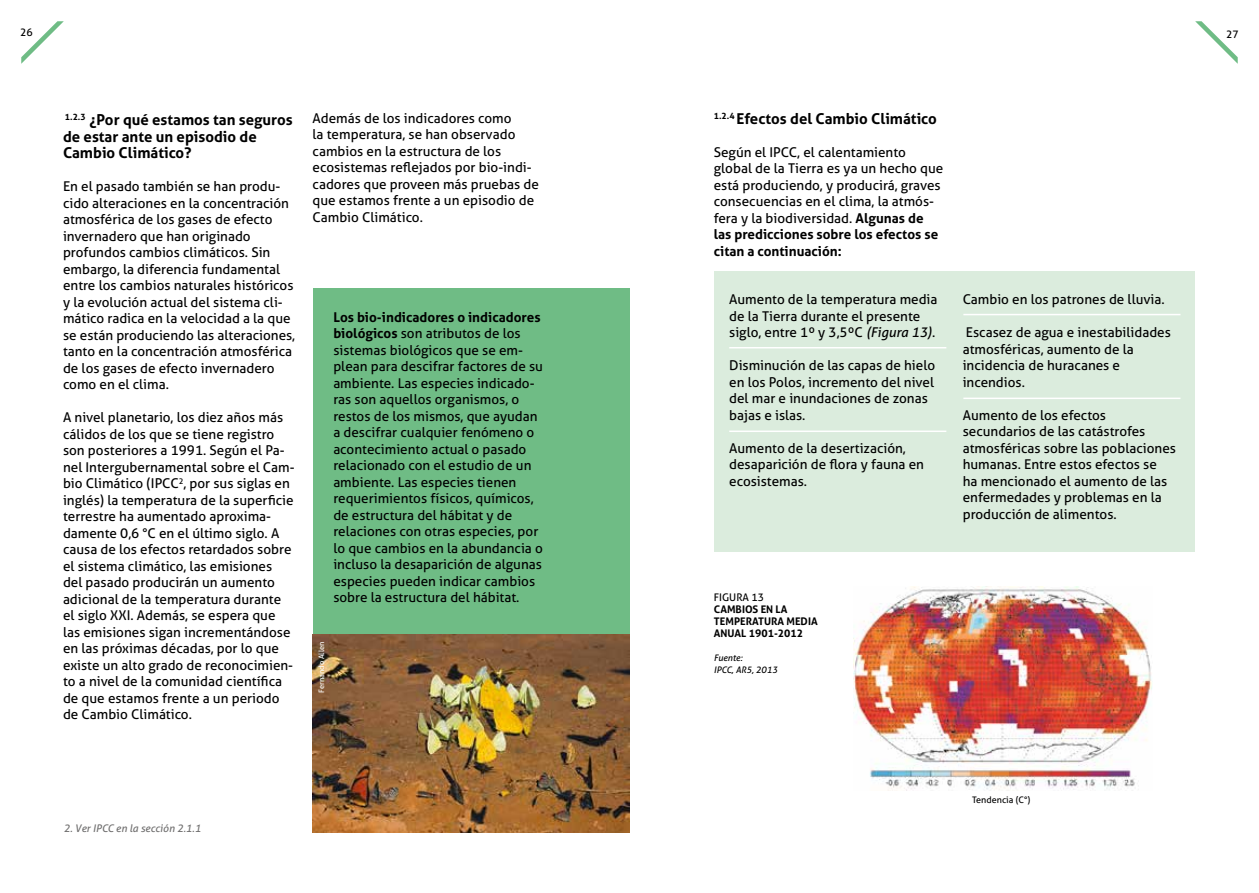
<style>
.page{position:relative;width:1259px;height:893px;background:#fff}
.page>*{position:absolute;margin:0;border:0;box-sizing:border-box;transform-origin:0 0}
.t1{font:700 15px/16.5px "Aller";color:#000}
.t2{font:13.5px/16.5px "Aller";color:#000}
.t3{font:700 10.5px/12px "Aller";color:#000}
.t4{font:italic 10.5px "Aller";color:#706f6f}
.t5{font:10.5px "Aller";color:#000}
.t6{font:italic 9px/12px "Aller";color:#000}
.t7{font:9px "Aller";color:#000}
.t8{font:7.5px "Aller";color:#fff}
.s1{font-weight:700}
.s2{font-style:italic}
</style>
<div class="page">
<svg style="left:21px;top:21px;width:43px;height:43px"></svg>
<svg style="left:1195px;top:21px;width:42px;height:42px"></svg>
<div style="left:714px;top:271px;width:481px;height:281px;background:#dbecdd"></div>
<hr style="left:729px;top:347px;width:217px;height:1px;background:#fff">
<hr style="left:963px;top:314px;width:217px;height:1px;background:#fff">
<hr style="left:963px;top:398px;width:217px;height:1px;background:#fff">
<hr style="left:729px;top:431px;width:217px;height:1px;background:#fff">
<div style="left:313px;top:288px;width:316px;height:543px;background:#6fbc85"></div>
<img style="left:313px;top:634px;width:316px;height:198px">
<img style="left:853px;top:586px;width:299px;height:205px">
<p class="t5" style="left:20px;top:26px;width:14px">26</p>
<p class="t5" style="left:1226px;top:28px;width:14px">27</p>
<p class="t1" style="left:63px;top:111px;width:231px"><sup>1.2.3</sup> ¿Por qué estamos tan seguros de estar ante un episodio de<br>Cambio Climático?</p>
<p class="t2" style="left:63px;top:178px;width:234px">En el pasado también se han produ&shy;cido alteraciones en la concentración atmosférica de los gases de efecto invernadero que han originado profundos cambios climáticos. Sin embargo, la diferencia fundamental entre los cambios naturales históricos y la evolución actual del sistema cli&shy;mático radica en la velocidad a la que se están produciendo las alteraciones, tanto en la concentración atmosférica de los gases de efecto invernadero como en el clima.</p>
<p class="t2" style="left:63px;top:409px;width:233px">A nivel planetario, los diez años más cálidos de los que se tiene registro son posteriores a 1991. Según el Pa&shy;nel Intergubernamental sobre el Cam&shy;bio Climático (IPCC<sup>2</sup>, por sus siglas en inglés) la temperatura de la superficie terrestre ha aumentado aproxima&shy;damente 0,6 °C en el último siglo. A causa de los efectos retardados sobre el sistema climático, las emisiones del pasado producirán un aumento adicional de la temperatura durante el siglo XXI. Además, se espera que las emisiones sigan incrementándose en las próximas décadas, por lo que existe un alto grado de reconocimien&shy;to a nivel de la comunidad científica de que estamos frente a un periodo de Cambio Climático.</p>
<p class="t2" style="left:313px;top:110px;width:228px">Además de los indicadores como<br>la temperatura, se han observado cambios en la estructura de los ecosistemas reflejados por bio-indi&shy;cadores que proveen más pruebas de que estamos frente a un episodio de<br>Cambio Climático.</p>
<p class="t2" style="left:333px;top:309px;width:211px"><span class="s1">Los bio-indicadores o indicadores biológicos</span> son atributos de los sistemas biológicos que se em&shy;plean para descifrar factores de su ambiente. Las especies indicado&shy;ras son aquellos organismos, o restos de los mismos, que ayudan a descifrar cualquier fenómeno o acontecimiento actual o pasado relacionado con el estudio de un ambiente. Las especies tienen requerimientos físicos, químicos, de estructura del hábitat y de relaciones con otras especies, por lo que cambios en la abundancia o incluso la desaparición de algunas especies pueden indicar cambios sobre la estructura del hábitat.</p>
<p class="t8" style="left:317px;top:693px;width:53px;rotate:-90deg">Fernando Allen</p>
<p class="t4" style="left:64px;top:822px;width:139px">2. Ver IPCC en la sección 2.1.1</p>
<p class="t1" style="left:714px;top:110px;width:225px"><sup>1.2.4</sup> Efectos del Cambio Climático</p>
<p class="t2" style="left:714px;top:143px;width:231px">Según el IPCC, el calentamiento global de la Tierra es ya un hecho que está produciendo, y producirá, graves consecuencias en el clima, la atmós&shy;fera y la biodiversidad. <span class="s1">Algunas de las predicciones sobre los efectos se citan a continuación:</span></p>
<p class="t2" style="left:729px;top:291px;width:210px">Aumento de la temperatura media de la Tierra durante el presente siglo, entre 1º y 3,5ºC <span class="s2">(Figura 13)</span>.</p>
<p class="t2" style="left:729px;top:357px;width:207px">Disminución de las capas de hielo en los Polos, incremento del nivel del mar e inundaciones de zonas bajas e islas.</p>
<p class="t2" style="left:729px;top:439px;width:196px">Aumento de la desertización, desaparición de flora y fauna en ecosistemas.</p>
<p class="t2" style="left:962px;top:291px;width:203px">Cambio en los patrones de lluvia.</p>
<p class="t2" style="left:962px;top:324px;width:210px">Escasez de agua e inestabilidades atmosféricas, aumento de la incidencia de huracanes e incendios.</p>
<p class="t2" style="left:962px;top:406px;width:215px">Aumento de los efectos secundarios de las catástrofes atmosféricas sobre las poblaciones humanas. Entre estos efectos se<br>ha mencionado el aumento de las enfermedades y problemas en la producción de alimentos.</p>
<p class="t5" style="left:714px;top:591px;width:52px">FIGURA 13</p>
<p class="t3" style="left:714px;top:603px;width:105px">CAMBIOS EN LA<br>TEMPERATURA MEDIA<br>ANUAL 1901-2012</p>
<p class="t6" style="left:714px;top:651px;width:65px">Fuente:<br>IPCC, AR5, 2013</p>
<p class="t7" style="left:972px;top:794px;width:59px">Tendencia (C°)</p>
</div>
